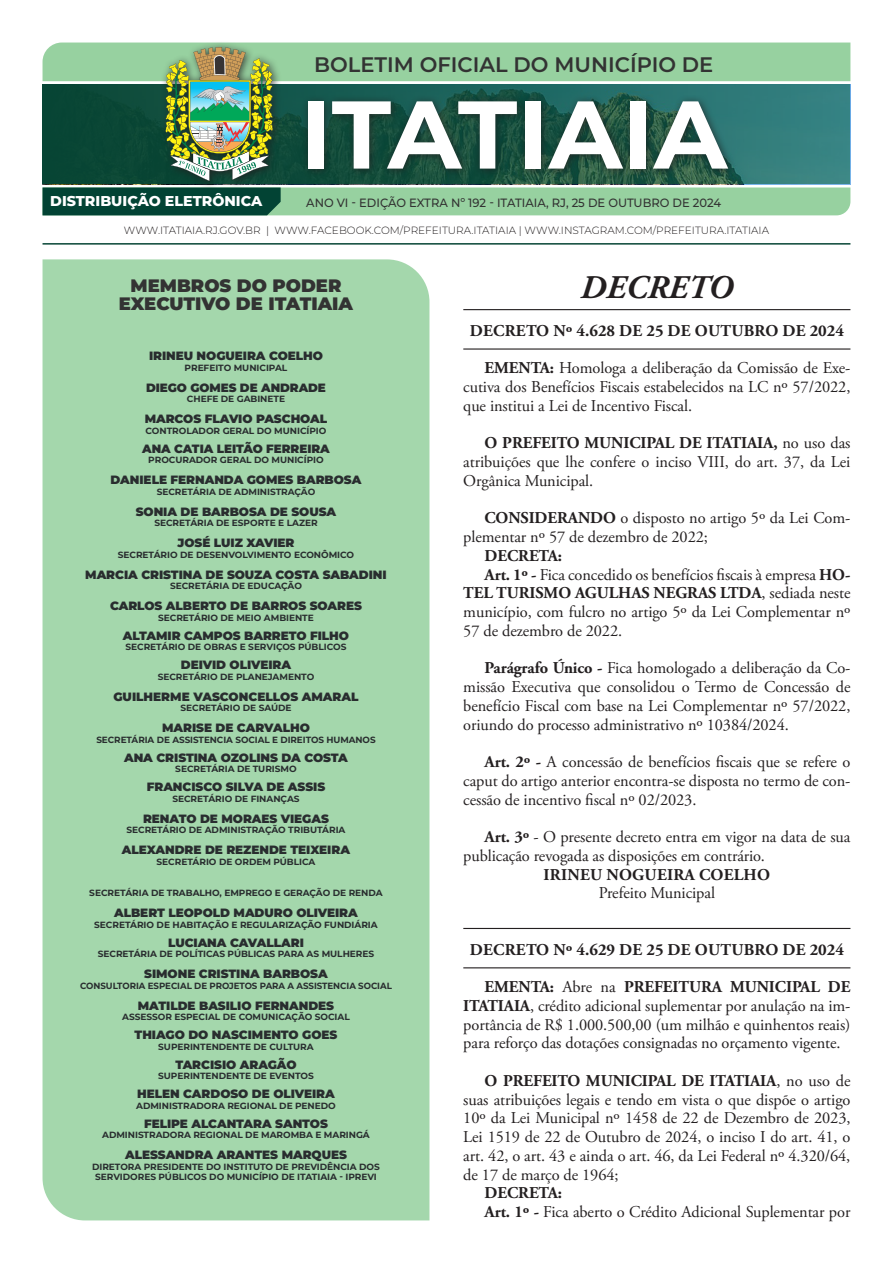
<style>
.page{position:relative;width:893px;height:1263px;background:#fff}
.page>*{position:absolute;margin:0;border:0;box-sizing:border-box;transform-origin:0 0}
.t1{font:700 96px "Montserrat";color:#fff}
.Chamada{font:italic 700 33px "Adobe Garamond Pro";color:#231f20}
.t2{font:600 21px "Montserrat";color:#333}
.Corpo_Texto{font:900 18px/18px "Montserrat";color:#333;text-align:center}
.Corpo_Texto-2{font:16.5px/18.8px "Adobe Garamond Pro";letter-spacing:-.005em;color:#231f20;text-align:justify}
.Titulo_simples_linha{font:700 16.5px "Adobe Garamond Pro";letter-spacing:.015em;color:#231f20}
.Assinatura{font:700 16.5px "Adobe Garamond Pro";letter-spacing:.015em;color:#231f20}
.Corpo_de_Texto_Centr{font:16.5px "Adobe Garamond Pro";letter-spacing:-.005em;color:#231f20}
.Corpo_Texto-3{font:700 16.5px "Adobe Garamond Pro";letter-spacing:-.005em;color:#231f20}
.t3{font:800 14.25px "Montserrat";color:#fff}
.Corpo_Texto-4{font:900 12px "Montserrat";letter-spacing:-.005em;color:#292d2f}
.t4{font:500 12px "Montserrat";color:#333;scale:.96 1}
.Assinatura-2{font:900 12px "Montserrat";color:#292d2f}
.t5{font:300 10.5px "Montserrat";color:#231f20}
.Corpo_Texto-5{font:700 9px/10.5px "Montserrat";letter-spacing:-.005em;color:#292d2f;text-align:center}
.Corpo_Texto-6{font:700 9px "Montserrat";letter-spacing:-.005em;color:#292d2f;scale:.96 1}
.s1{font-weight:700}
</style>
<div class="page">
<div style="left:43px;top:259px;width:386px;height:961px;background:#a4d7ac"></div>
<svg style="left:43px;top:181px;width:807px;height:3px;background:#1f5948"></svg>
<hr style="left:43px;top:243px;width:807px;height:2px;background:#074535">
<svg style="left:43px;top:187px;width:807px;height:28px;background:#6faa83"></svg>
<div style="left:159px;top:41px;width:123px;height:149px;background:#231f20;opacity:.75"></div>
<svg style="left:43px;top:43px;width:807px;height:138px;background:#639979"></svg>
<div style="left:301px;top:94px;width:436px;height:84px;background:#231f20;opacity:.75"></div>
<hr style="left:463px;top:309px;width:387px;height:1px;background:#231f20">
<hr style="left:463px;top:348px;width:387px;height:2px;background:#231f20">
<hr style="left:463px;top:928px;width:387px;height:1px;background:#231f20">
<hr style="left:463px;top:967px;width:387px;height:1px;background:#231f20">
<p class="t3" style="left:50px;top:192px;width:214px">DISTRIBUIÇÃO ELETRÔNICA</p>
<p class="t2" style="left:314px;top:50px;width:401px">BOLETIM OFICIAL DO MUNICÍPIO DE</p>
<p class="t1" style="left:300px;top:71px;width:429px">ITATIAIA</p>
<p class="t4" style="left:306px;top:195px;width:434px">ANO VI - EDIÇÃO EXTRA Nº 192 - ITATIAIA, RJ, 25 DE OUTUBRO DE 2024</p>
<p class="t5" style="left:124px;top:223px;width:647px">WWW.ITATIAIA.RJ.GOV.BR | WWW.FACEBOOK.COM/PREFEITURA.ITATIAIA | WWW.INSTAGRAM.COM/PREFEITURA.ITATIAIA</p>
<p class="Corpo_Texto" style="left:119px;top:276px;width:236px">MEMBROS DO PODER<br>EXECUTIVO DE ITATIAIA</p>
<p class="Corpo_Texto-4" style="left:149px;top:348px;width:175px">IRINEU NOGUEIRA COELHO</p>
<p class="Corpo_Texto-5" style="left:185px;top:362px;width:104px">PREFEITO MUNICIPAL</p>
<p class="Corpo_Texto-4" style="left:146px;top:380px;width:181px">DIEGO GOMES DE ANDRADE</p>
<p class="Corpo_Texto-5" style="left:187px;top:394px;width:100px">CHEFE DE GABINETE</p>
<p class="Corpo_Texto-4" style="left:145px;top:411px;width:184px">MARCOS FLAVIO PASCHOAL</p>
<p class="Corpo_Texto-5" style="left:146px;top:425px;width:182px">CONTROLADOR GERAL DO MUNICÍPIO</p>
<p class="Corpo_Texto-4" style="left:142px;top:440px;width:189px">ANA CATIA LEITÃO FERREIRA</p>
<p class="Corpo_Texto-5" style="left:148px;top:454px;width:177px">PROCURADOR GERAL DO MUNICÍPIO</p>
<p class="Corpo_Texto-4" style="left:111px;top:472px;width:252px">DANIELE FERNANDA GOMES BARBOSA</p>
<p class="Corpo_Texto-5" style="left:157px;top:486px;width:160px">SECRETÁRIA DE ADMINISTRAÇÃO</p>
<p class="Corpo_Texto-4" style="left:136px;top:503px;width:202px">SONIA DE BARBOSA DE SOUSA</p>
<p class="Corpo_Texto-5" style="left:154px;top:517px;width:165px">SECRETÁRIA DE ESPORTE E LAZER</p>
<p class="Corpo_Texto-4" style="left:178px;top:535px;width:118px">JOSÉ LUIZ XAVIER</p>
<p class="Corpo_Texto-5" style="left:118px;top:549px;width:238px">SECRETÁRIO DE DESENVOLVIMENTO ECONÔMICO</p>
<p class="Corpo_Texto-4" style="left:85px;top:566px;width:303px">MARCIA CRISTINA DE SOUZA COSTA SABADINI</p>
<p class="Corpo_Texto-5" style="left:170px;top:580px;width:133px">SECRETÁRIA DE EDUCAÇÃO</p>
<p class="Corpo_Texto-4" style="left:110px;top:598px;width:253px">CARLOS ALBERTO DE BARROS SOARES</p>
<p class="Corpo_Texto-5" style="left:158px;top:612px;width:157px">SECRETÁRIO DE MEIO AMBIENTE</p>
<p class="Corpo_Texto-4" style="left:123px;top:627px;width:228px">ALTAMIR CAMPOS BARRETO FILHO</p>
<p class="Corpo_Texto-5" style="left:126px;top:641px;width:222px">SECRETÁRIO DE OBRAS E SERVIÇOS PÚBLICOS</p>
<p class="Corpo_Texto-4" style="left:181px;top:657px;width:112px">DEIVID OLIVEIRA</p>
<p class="Corpo_Texto-5" style="left:158px;top:671px;width:158px">SECRETÁRIO DE PLANEJAMENTO</p>
<p class="Assinatura-2" style="left:113px;top:688px;width:247px">GUILHERME VASCONCELLOS AMARAL</p>
<p class="Corpo_Texto-5" style="left:180px;top:702px;width:113px">SECRETÁRIO DE SAÚDE</p>
<p class="Corpo_Texto-4" style="left:162px;top:720px;width:149px">MARISE DE CARVALHO</p>
<p class="Corpo_Texto-5" style="left:96px;top:734px;width:281px">SECRETÁRIA DE ASSISTENCIA SOCIAL E DIREITOS HUMANOS</p>
<p class="Corpo_Texto-4" style="left:124px;top:749px;width:225px">ANA CRISTINA OZOLINS DA COSTA</p>
<p class="Corpo_Texto-5" style="left:175px;top:763px;width:123px">SECRETÁRIA DE TURISMO</p>
<p class="Corpo_Texto-4" style="left:147px;top:779px;width:180px">FRANCISCO SILVA DE ASSIS</p>
<p class="Corpo_Texto-5" style="left:172px;top:793px;width:129px">SECRETÁRIO DE FINANÇAS</p>
<p class="Corpo_Texto-4" style="left:143px;top:810px;width:187px">RENATO DE MORAES VIEGAS</p>
<p class="Corpo_Texto-5" style="left:126px;top:824px;width:220px">SECRETÁRIO DE ADMINISTRAÇÃO TRIBUTÁRIA</p>
<p class="Corpo_Texto-4" style="left:122px;top:842px;width:230px">ALEXANDRE DE REZENDE TEIXEIRA</p>
<p class="Corpo_Texto-5" style="left:157px;top:856px;width:160px">SECRETÁRIO DE ORDEM PÚBLICA</p>
<p class="Corpo_Texto-5" style="left:89px;top:887px;width:295px">SECRETÁRIA DE TRABALHO, EMPREGO E GERAÇÃO DE RENDA</p>
<p class="Corpo_Texto-4" style="left:114px;top:905px;width:245px">ALBERT LEOPOLD MADURO OLIVEIRA</p>
<p class="Corpo_Texto-5" style="left:94px;top:919px;width:285px">SECRETÁRIO DE HABITAÇÃO E REGULARIZAÇÃO FUNDIÁRIA</p>
<p class="Corpo_Texto-4" style="left:168px;top:934px;width:137px">LUCIANA CAVALLARI</p>
<p class="Corpo_Texto-5" style="left:98px;top:948px;width:278px">SECRETÁRIA DE POLÍTICAS PÚBLICAS PARA AS MULHERES</p>
<p class="Corpo_Texto-4" style="left:144px;top:966px;width:185px">SIMONE CRISTINA BARBOSA</p>
<p class="Corpo_Texto-6" style="left:80px;top:979px;width:326px">CONSULTORIA ESPECIAL DE PROJETOS PARA A ASSISTENCIA SOCIAL</p>
<p class="Corpo_Texto-4" style="left:138px;top:997px;width:198px">MATILDE BASILIO FERNANDES</p>
<p class="Corpo_Texto-5" style="left:122px;top:1011px;width:229px">ASSESSOR ESPECIAL DE COMUNICAÇÃO SOCIAL</p>
<p class="Corpo_Texto-4" style="left:135px;top:1027px;width:204px">THIAGO DO NASCIMENTO GOES</p>
<p class="Corpo_Texto-5" style="left:158px;top:1041px;width:157px">SUPERINTENDENTE DE CULTURA</p>
<p class="Corpo_Texto-4" style="left:175px;top:1056px;width:123px">TARCISIO ARAGÃO</p>
<p class="Corpo_Texto-5" style="left:158px;top:1071px;width:157px">SUPERINTENDENTE DE EVENTOS</p>
<p class="Corpo_Texto-4" style="left:137px;top:1086px;width:199px">HELEN CARDOSO DE OLIVEIRA</p>
<p class="Corpo_Texto-5" style="left:136px;top:1100px;width:201px">ADMINISTRADORA REGIONAL DE PENEDO</p>
<p class="Corpo_Texto-4" style="left:144px;top:1115px;width:185px">FELIPE ALCANTARA SANTOS</p>
<p class="Corpo_Texto-5" style="left:102px;top:1130px;width:269px">ADMINISTRADORA REGIONAL DE MAROMBA E MARINGÁ</p>
<p class="Corpo_Texto-4" style="left:125px;top:1147px;width:223px">ALESSANDRA ARANTES MARQUES</p>
<p class="Corpo_Texto-5" style="left:92px;top:1161px;width:289px">DIRETORA PRESIDENTE DO INSTITUTO DE PREVIDÊNCIA DOS<br>SERVIDORES PÚBLICOS DO MUNICÍPIO DE ITATIAIA - IPREVI</p>
<p class="Chamada" style="left:581px;top:269px;width:154px">DECRETO</p>
<p class="Titulo_simples_linha" style="left:470px;top:321px;width:376px">DECRETO Nº 4.628 DE 25 DE OUTUBRO DE 2024</p>
<p class="Corpo_Texto-2" style="left:463px;top:359px;width:389px;text-indent:21px"><span class="s1">EMENTA:</span> Homologa a deliberação da Comissão de Exe&shy;cutiva dos Benefícios Fiscais estabelecidos na LC nº 57/2022, que institui a Lei de Incentivo Fiscal.</p>
<p class="Corpo_Texto-2" style="left:463px;top:434px;width:389px;text-indent:21px"><span class="s1">O PREFEITO MUNICIPAL DE ITATIAIA,</span> no uso das atribuições que lhe confere o inciso VIII, do art. 37, da Lei Orgânica Municipal.</p>
<p class="Corpo_Texto-2" style="left:463px;top:509px;width:389px;text-indent:21px"><span class="s1">CONSIDERANDO</span> o disposto no artigo 5º da Lei Com&shy;plementar nº 57 de dezembro de 2022;</p>
<p class="Corpo_Texto-3" style="left:485px;top:546px;width:79px">DECRETA:</p>
<p class="Corpo_Texto-2" style="left:463px;top:565px;width:389px;text-indent:21px"><span class="s1">Art. 1º -</span> Fica concedido os benefícios fiscais à empresa <span class="s1">HO-TEL TURISMO AGULHAS NEGRAS LTDA</span>, sediada neste município, com fulcro no artigo 5º da Lei Complementar nº 57 de dezembro de 2022.</p>
<p class="Corpo_Texto-2" style="left:463px;top:659px;width:389px;text-indent:21px"><span class="s1">Parágrafo Único -</span> Fica homologado a deliberação da Co&shy;missão Executiva que consolidou o Termo de Concessão de benefício Fiscal com base na Lei Complementar nº 57/2022, oriundo do processo administrativo nº 10384/2024.</p>
<p class="Corpo_Texto-2" style="left:463px;top:753px;width:389px;text-indent:21px"><span class="s1">Art. 2º -</span> A concessão de benefícios fiscais que se refere o caput do artigo anterior encontra-se disposta no termo de con&shy;cessão de incentivo fiscal nº 02/2023.</p>
<p class="Corpo_Texto-2" style="left:463px;top:828px;width:389px;text-indent:21px"><span class="s1">Art. 3º</span> - O presente decreto entra em vigor na data de sua publicação revogada as disposições em contrário.</p>
<p class="Assinatura" style="left:544px;top:865px;width:228px">IRINEU NOGUEIRA COELHO</p>
<p class="Corpo_de_Texto_Centr" style="left:599px;top:883px;width:118px">Prefeito Municipal</p>
<p class="Titulo_simples_linha" style="left:470px;top:940px;width:376px">DECRETO Nº 4.629 DE 25 DE OUTUBRO DE 2024</p>
<p class="Corpo_Texto-2" style="left:463px;top:978px;width:389px;text-indent:21px"><span class="s1">EMENTA:</span> Abre na <span class="s1">PREFEITURA MUNICIPAL DE ITATIAIA</span>, crédito adicional suplementar por anulação na im&shy;portância de R$ 1.000.500,00 (um milhão e quinhentos reais) para reforço das dotações consignadas no orçamento vigente.</p>
<p class="Corpo_Texto-2" style="left:463px;top:1072px;width:389px;text-indent:21px"><span class="s1">O PREFEITO MUNICIPAL DE ITATIAIA</span>, no uso de suas atribuições legais e tendo em vista o que dispõe o artigo 10º da Lei Municipal nº 1458 de 22 de Dezembro de 2023, Lei 1519 de 22 de Outubro de 2024, o inciso I do art. 41, o art. 42, o art. 43 e ainda o art. 46, da Lei Federal nº 4.320/64, de 17 de março de 1964;</p>
<p class="Corpo_Texto-3" style="left:485px;top:1183px;width:79px">DECRETA:</p>
<p class="Corpo_Texto-2" style="left:485px;top:1203px;width:367px"><span class="s1">Art. 1º -</span> Fica aberto o Crédito Adicional Suplementar por</p>
</div>
